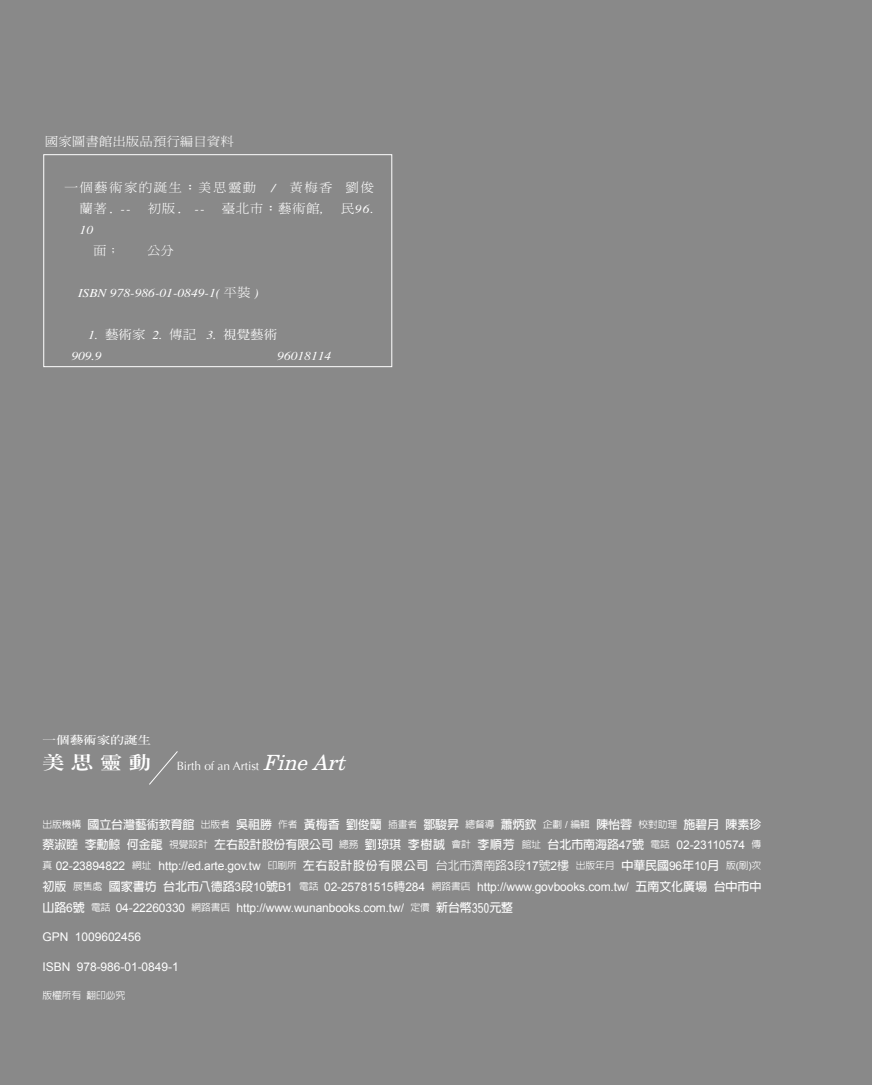
<style>
.page{position:relative;width:872px;height:1085px;background:#fff}
.page>*{position:absolute;margin:0;border:0;box-sizing:border-box;transform-origin:0 0}
.t1{font:800 17.7px "Inn Ming";color:#fff;scale:1.25 1}
.t2{font:italic 12.15px/21px "Times";color:#fff;scale:1.11 1}
.t3{font:300 12.15px/21px "Inn Ming";letter-spacing:.1em;color:#fff;scale:1.11 1}
.t4{font:300 12.15px "Inn Ming";letter-spacing:.04em;color:#fff;scale:1.11 1}
.t5{font:300 12.15px "Inn Ming";color:#fff;scale:1.11 1}
.t6{font:12px/21px "Arial";letter-spacing:-.01em;color:#fff;text-align:justify}
.t7{font:700 12px/19.5px "Lin Gothic";letter-spacing:-.01em;color:#fff}
.t8{font:12px "Optima";letter-spacing:-.005em;color:#fff}
.t9{font:700 10.95px "Inn Ming";letter-spacing:-.005em;color:#fff;scale:1.25 1}
.t10{font:500 9.75px "Lin Gothic";letter-spacing:-.01em;color:#fff}
.s1{font-family:"Times";font-weight:400;font-style:italic}
.s2{font-family:"Koz Min Pro";font-weight:400}
.s3{font-family:"Inn Ming";font-weight:300;font-style:normal}
.s4{font-family:"Koz Min Pro";font-style:normal}
.s5{font-family:"New Century Schlbk";font-style:italic;font-size:21px}
.s6{font-weight:500;font-size:9.75px}
.s7{font-family:"Arial";font-weight:400;font-size:9.75px}
.s8{font-family:"Arial";font-weight:400}
.s9{font-family:"Lin Gothic";font-weight:500;font-size:9.75px}
.s10{font-family:"Lin Gothic";font-weight:700}
.s11{font-family:"Lin Gothic";font-weight:500}
.s12{font-size:9.75px}
</style>
<div class="page">
<div style="left:0;top:0;width:872px;height:1084px;background:#898989"></div>
<div style="left:43px;top:154px;width:349px;height:213px;border:1px solid #fff"></div>
<svg style="left:377px;top:838px;width:12px;height:11px"></svg>
<svg style="left:149px;top:751px;width:29px;height:33px"></svg>
<p class="t5" style="left:45px;top:135px;width:172px">國家圖書館出版品預行編目資料</p>
<p class="t3" style="left:80px;top:177px;width:267px;text-indent:-15px">一個藝術家的誕生︰美思靈動 <span class="s1">/</span> 黃梅香 劉俊蘭著. <span class="s1">--</span></p>
<p class="t4" style="left:148px;top:202px;width:52px">初版. <span class="s1">--</span></p>
<p class="t4" style="left:222px;top:202px;width:93px"><span class="s2">臺</span>北市︰藝術館<span class="s1">,</span></p>
<p class="t2" style="left:341px;top:198px;width:31px"><span class="s3">民</span>96.</p>
<p class="t2" style="left:80px;top:219px;width:14px">10</p>
<p class="t4" style="left:93px;top:244px;width:26px">面；</p>
<p class="t4" style="left:147px;top:244px;width:26px">公分</p>
<p class="t2" style="left:78px;top:282px;width:164px">ISBN 978-986-01-0849-1( <span class="s3">平裝</span> )</p>
<p class="t2" style="left:71px;top:324px;width:187px;text-indent:17px">1. <span class="s4">藝術</span><span class="s3">家</span> 2. <span class="s3">傳記</span> 3. <span class="s4">視覺藝術<br></span>909.9</p>
<p class="t2" style="left:277px;top:345px;width:50px">96018114</p>
<p class="t9" style="left:43px;top:734px;width:88px">一個藝術家的誕生</p>
<h1 class="t1" style="left:43px;top:753px;width:88px">美 思 靈 動</h1>
<p class="t8" style="left:177px;top:759px;width:176px">Birth of an Artist <span class="s5">FineArt</span></p>
<p class="t7" style="left:43px;top:814px;width:720px"><span class="s6">出版機構</span> 國立台灣藝術教育館 <span class="s6">出版者</span> 吳祖勝 <span class="s6">作者</span> 黃梅香劉俊蘭 <span class="s6">插畫者</span> 鄒駿昇 <span class="s6">總督導</span> 蕭炳欽 <span class="s6">企劃</span> <span class="s7">/</span> <span class="s6">編輯</span> 陳怡蓉 <span class="s6">校對助理</span> 施碧月 陳素珍蔡淑睦李勳鯨何金龍 <span class="s6">視覺設計</span> 左右設計股份有限公司 <span class="s6">總務</span> 劉 琪 李樹誠 <span class="s6">會計</span> 李順芳 <span class="s6">館址</span> 台北市南海路<span class="s8">47</span>號 <span class="s6">電話</span> <span class="s8">02-23110574</span> <span class="s6">傳</span></p>
<p class="t6" style="left:43px;top:854px;width:720px"><span class="s9">真</span> 02-23894822 <span class="s9">網址</span> http://ed.arte.gov.tw <span class="s9">印刷所</span> <span class="s10">左右設計股份有限公司</span> <span class="s11">台北市濟南路</span>3<span class="s11">段</span>17<span class="s11">號</span>2<span class="s11">樓</span> <span class="s9">出版年月</span> <span class="s10">中華民國</span>96<span class="s10">年</span>10<span class="s10">月</span> <span class="s9">版</span><span class="s12">(</span><span class="s9">刷</span><span class="s12">)</span><span class="s9">次</span><span class="s10">初版</span> <span class="s9">展售處</span> <span class="s10">國家書坊台北市八德路</span>3<span class="s10">段</span>10<span class="s10">號</span>B1 <span class="s9">電話</span> 02-25781515<span class="s11">轉</span>284 <span class="s9">網路書店</span> http://www.govbooks.com.tw/ <span class="s10">五南文化廣場台中市中山路</span>6<span class="s10">號</span> <span class="s9">電話</span> 04-22260330 <span class="s9">網路書店</span> http://www.wunanbooks.com.tw/ <span class="s9">定價</span> <span class="s10">新台幣350元整</span></p>
<p class="t6" style="left:43px;top:926px;width:100px">GPN 1009602456</p>
<p class="t6" style="left:43px;top:955px;width:138px">ISBN 978-986-01-0849-1</p>
<p class="t10" style="left:43px;top:990px;width:84px">版權所有翻印必究</p>
</div>
